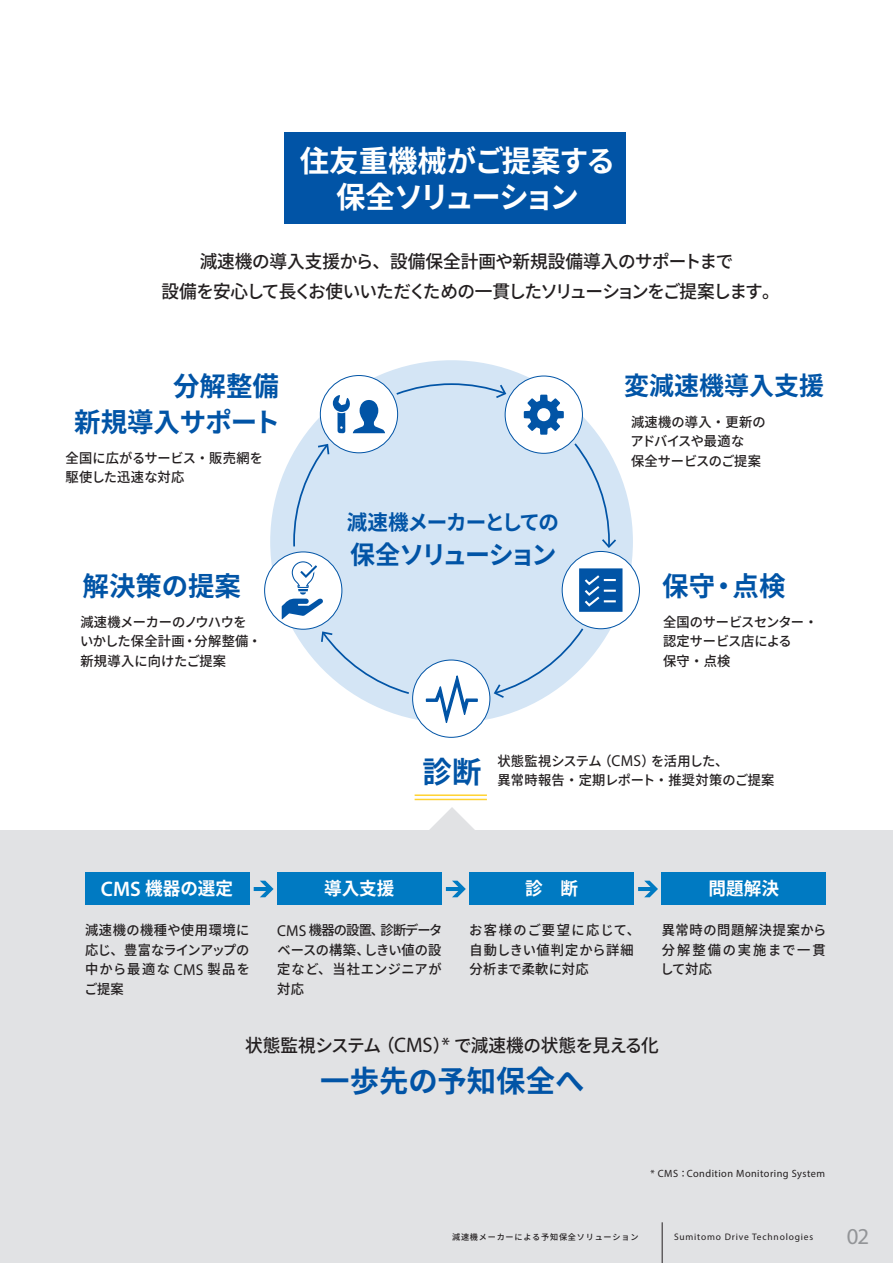
<style>
.page{position:relative;width:893px;height:1263px;background:#fff}
.page>*{position:absolute;margin:0;border:0;box-sizing:border-box;transform-origin:0 0}
.t1{font:700 30px/36px "Noto Sans CJ Kjp";letter-spacing:-.05em;color:#fff;text-align:center}
.t2{font:700 30px "Noto Sans CJ Kjp";color:#0154a6}
.t3{font:700 27px/36px "Noto Sans CJ Kjp";color:#0154a6;text-align:right}
.t4{font:700 25.5px "Noto Sans CJ Kjp";letter-spacing:-.105em;color:#0154a6}
.t5{font:700 25.5px "Noto Sans CJ Kjp";color:#0154a6}
.t6{font:22.8px "Myriad Pro";color:#939598}
.t7{font:700 21px "Noto Sans CJ Kjp";letter-spacing:-.06em;color:#0154a6}
.t8{font:500 18px/30px "Noto Sans CJ Kjp";letter-spacing:-.03em;color:#231f20;text-align:center}
.t9{font:700 18px "Noto Sans CJ Kjp";color:#fff}
.t10{font:500 13.5px/19.5px "Noto Sans CJ Kjp";letter-spacing:.02em;color:#231f20;text-align:justify}
.t11{font:500 13.5px/19.5px "Noto Sans CJ Kjp";color:#231f20}
.t12{font:500 13.5px/19.5px "Noto Sans CJ Kjp";letter-spacing:.045em;color:#231f20}
.t13{font:500 13.5px/19.5px "Noto Sans CJ Kjp";letter-spacing:-.015em;color:#231f20}
.t14{font:10.5px "Myriad Pro";letter-spacing:.045em;color:#231f20}
.t15{font:9.45px "Myriad Pro";letter-spacing:.085em;color:#231f20}
.t16{font:500 8.1px "Noto Sans CJ Kjp";letter-spacing:.1em;color:#231f20}
.s1{font-family:"Myriad Pro";font-weight:400;font-size:15.75px}
.s2{font-family:"Myriad Pro";font-weight:600;font-size:21px}
.s3{font-family:"Myriad Pro";font-weight:400;font-size:21px}
.s4{font-family:"Noto Sans CJ Kjp";font-weight:500;font-size:9px}
</style>
<div class="page">
<div style="left:0;top:831px;width:893px;height:432px;background:#e1e2e4"></div>
<svg style="left:428px;top:807px;width:48px;height:24px"></svg>
<div style="left:284px;top:132px;width:341px;height:91px;background:#0154a6"></div>
<div style="left:270px;top:360px;width:363px;height:363px;background:#d4e5f5;border-radius:50%"></div>
<div style="left:562px;top:551px;width:77px;height:78px;background:#fff;border-radius:50%"></div>
<div style="left:562px;top:551px;width:78px;height:78px;border:1px solid #0154a6;border-radius:50%"></div>
<div style="left:580px;top:569px;width:41px;height:42px;background:#0154a6"></div>
<div style="left:579px;top:568px;width:43px;height:44px;border:2px solid #0154a6"></div>
<svg style="left:584px;top:575px;width:32px;height:32px"></svg>
<div style="left:413px;top:660px;width:77px;height:77px;background:#fff;border-radius:50%"></div>
<div style="left:412px;top:660px;width:78px;height:78px;border:1px solid #0154a6;border-radius:50%"></div>
<svg style="left:425px;top:671px;width:53px;height:57px"></svg>
<svg style="left:394px;top:383px;width:113px;height:15px"></svg>
<svg style="left:574px;top:442px;width:42px;height:106px"></svg>
<svg style="left:493px;top:628px;width:91px;height:70px"></svg>
<svg style="left:321px;top:631px;width:88px;height:64px"></svg>
<svg style="left:292px;top:444px;width:37px;height:103px"></svg>
<div style="left:505px;top:376px;width:77px;height:77px;background:#fff;border-radius:50%"></div>
<div style="left:505px;top:376px;width:78px;height:78px;border:1px solid #0154a6;border-radius:50%"></div>
<svg style="left:524px;top:395px;width:40px;height:40px"></svg>
<div style="left:320px;top:375px;width:78px;height:78px;background:#fff;border-radius:50%"></div>
<div style="left:320px;top:375px;width:78px;height:78px;border:1px solid #0154a6;border-radius:50%"></div>
<svg style="left:333px;top:395px;width:52px;height:38px"></svg>
<div style="left:265px;top:552px;width:77px;height:77px;background:#fff;border-radius:50%"></div>
<div style="left:264px;top:551px;width:78px;height:79px;border:1px solid #0154a6;border-radius:50%"></div>
<svg style="left:282px;top:561px;width:41px;height:58px"></svg>
<div style="left:85px;top:872px;width:164px;height:32px;background:#007ac2"></div>
<div style="left:277px;top:872px;width:164px;height:32px;background:#007ac2"></div>
<div style="left:469px;top:872px;width:165px;height:32px;background:#007ac2"></div>
<div style="left:662px;top:872px;width:164px;height:32px;background:#007ac2"></div>
<svg style="left:254px;top:881px;width:20px;height:16px"></svg>
<svg style="left:446px;top:881px;width:20px;height:16px"></svg>
<svg style="left:638px;top:881px;width:20px;height:16px"></svg>
<hr style="left:415px;top:794px;width:72px;height:2px;background:#ffd231">
<hr style="left:415px;top:799px;width:72px;height:1px;background:#ffd231">
<hr style="left:662px;top:1222px;width:1px;height:41px;background:#231f20">
<h1 class="t1" style="left:300px;top:144px;width:317px">住友重機械がご提案する保全ソリューション</h1>
<h3 class="t8" style="left:161px;top:247px;width:620px">減速機の導入支援から、設備保全計画や新規設備導入のサポートまで<br>設備を安心して長くお使いいただくための一貫したソリューションをご提案します。</h3>
<h2 class="t3" style="left:74px;top:369px;width:208px">分解整備<br>新規導入サポート</h2>
<p class="t10" style="left:66px;top:448px;width:199px">全国に広がるサービス・販売網を駆使した迅速な対応</p>
<h3 class="t7" style="left:347px;top:510px;width:214px">減速機メーカーとしての</h3>
<h3 class="t4" style="left:350px;top:540px;width:208px">保全ソリューション</h3>
<h3 class="t5" style="left:624px;top:371px;width:201px">変減速機導入支援</h3>
<p class="t11" style="left:631px;top:412px;width:137px">減速機の導入・更新のアドバイスや最適な<br>保全サービスのご提案</p>
<h2 class="t3" style="left:83px;top:568px;width:160px">解決策の提案</h2>
<h2 class="t3" style="left:662px;top:568px;width:125px">保守・点検</h2>
<p class="t11" style="left:80px;top:612px;width:183px">減速機メーカーのノウハウをいかした保全計画・分解整備・新規導入に向けたご提案</p>
<p class="t13" style="left:663px;top:612px;width:156px">全国のサービスセンター・認定サービス店による<br>保守・点検</p>
<h1 class="t2" style="left:423px;top:755px;width:60px">診断</h1>
<p class="t10" style="left:497px;top:751px;width:279px">状態監視システム（<span class="s1">CMS</span>）を活用した、<br>異常時報告・定期レポート・推奨対策のご提案</p>
<h3 class="t9" style="left:101px;top:879px;width:134px"><span class="s2">CMS</span> 機器の選定</h3>
<h3 class="t9" style="left:324px;top:879px;width:72px">導入支援</h3>
<h3 class="t9" style="left:525px;top:879px;width:54px">診　断</h3>
<h3 class="t9" style="left:708px;top:879px;width:72px">問題解決</h3>
<p class="t10" style="left:84px;top:921px;width:167px">減速機の機種や使用環境に応じ、豊富なラインアップの中から最適な <span class="s1">CMS</span> 製品をご提案</p>
<p class="t10" style="left:277px;top:921px;width:167px"><span class="s1">CMS</span> 機器の設置、診断データベースの構築、しきい値の設定など、当社エンジニアが対応</p>
<p class="t12" style="left:469px;top:921px;width:172px">お客様のご要望に応じて、自動しきい値判定から詳細分析まで柔軟に対応</p>
<p class="t10" style="left:661px;top:921px;width:167px">異常時の問題解決提案から分解整備の実施まで一貫して対応</p>
<h3 class="t8" style="left:245px;top:1030px;width:415px">状態監視システム（<span class="s3">CMS</span>）<span class="s3">*</span> で減速機の状態を見える化</h3>
<h1 class="t2" style="left:320px;top:1064px;width:266px">一歩先の予知保全へ</h1>
<p class="t14" style="left:650px;top:1167px;width:176px">* CMS <span class="s4">：</span>Condition Monitoring System</p>
<p class="t16" style="left:452px;top:1232px;width:188px">減速機メーカーによる予知保全ソリューション</p>
<p class="t15" style="left:674px;top:1231px;width:141px">Sumitomo Drive Technologies</p>
<h3 class="t6" style="left:847px;top:1222px;width:24px">02</h3>
</div>
